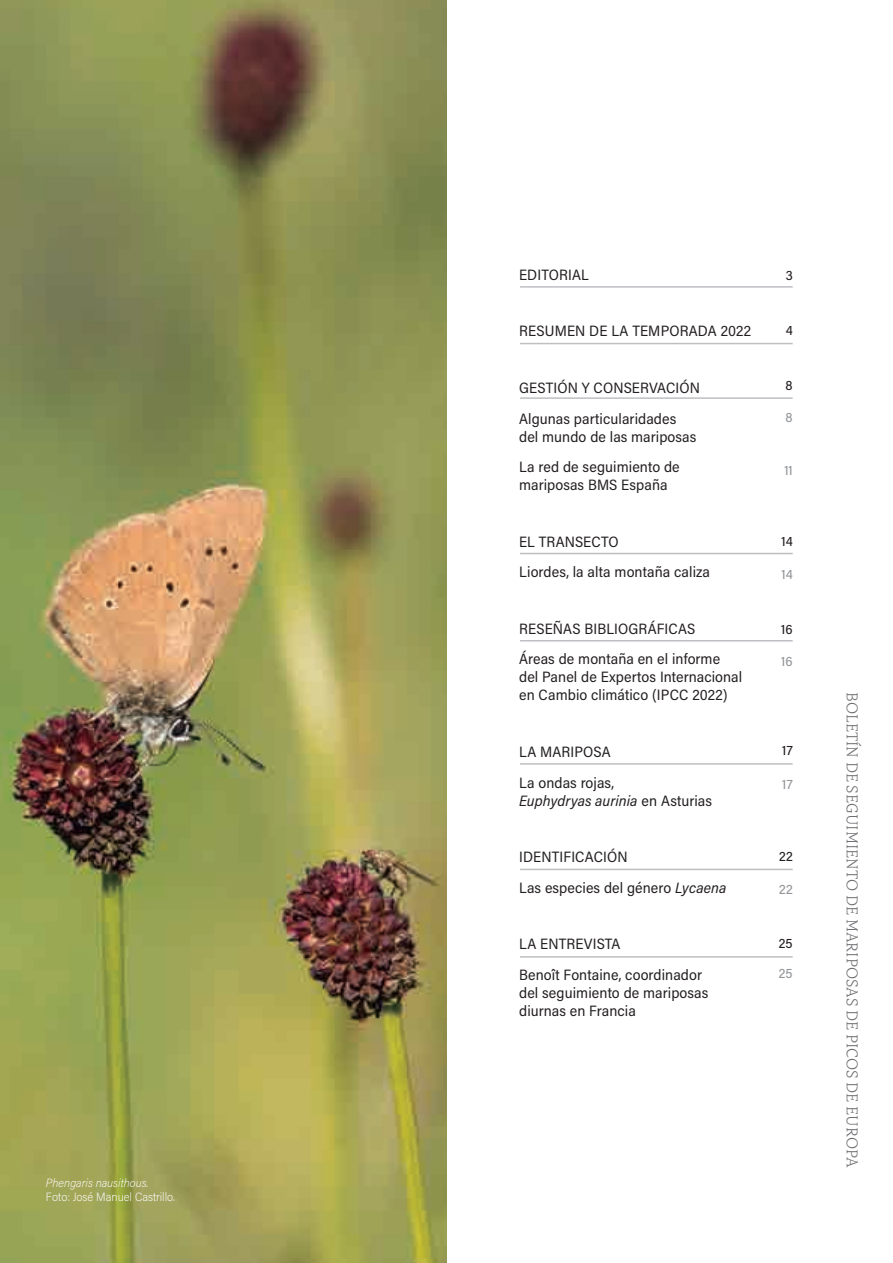
<style>
.page{position:relative;width:893px;height:1263px;background:#fff}
.page>*{position:absolute;margin:0;border:0;box-sizing:border-box;transform-origin:0 0}
.t1{font:300 16.5px "Capitolina";color:#6c6d70}
.t2{font:15px/30.8px "Acumin Pro Semi Cond";letter-spacing:.005em;color:#231f20}
.t3{font:italic 15px "Acumin Pro Semi Cond";letter-spacing:.005em;color:#231f20}
.t4{font:500 13.5px "Acumin Pro Semi Cond";letter-spacing:.005em;color:#231f20}
.t5{font:500 13.5px "Acumin Pro Semi Cond";letter-spacing:.005em;color:#939598}
.t6{font:200 12px "Acumin Pro Semi Cond";color:#fff}
.t7{font:italic 200 12px "Acumin Pro Semi Cond";color:#fff}
.s1{font-style:normal}
.s2{font-style:italic}
</style>
<div class="page">
<hr style="left:520px;top:286px;width:272px;height:1px;background:#bebfc2">
<hr style="left:520px;top:343px;width:272px;height:1px;background:#bebfc2">
<hr style="left:520px;top:397px;width:272px;height:2px;background:#bebfc2">
<hr style="left:520px;top:552px;width:272px;height:2px;background:#bebfc2">
<hr style="left:520px;top:640px;width:272px;height:1px;background:#bebfc2">
<hr style="left:520px;top:763px;width:272px;height:1px;background:#bebfc2">
<hr style="left:520px;top:868px;width:272px;height:2px;background:#bebfc2">
<hr style="left:520px;top:956px;width:272px;height:1px;background:#bebfc2">
<img style="left:0;top:0;width:446px;height:1262px">
<p class="t7" style="left:46px;top:1174px;width:104px">Phengaris nausithous.</p>
<p class="t6" style="left:46px;top:1188px;width:130px">Foto: José Manuel Castrillo.</p>
<p class="t2" style="left:519px;top:259px;width:71px">EDITORIAL</p>
<p class="t2" style="left:519px;top:315px;width:233px">RESUMEN DE LA TEMPORADA 2022</p>
<p class="t2" style="left:519px;top:371px;width:182px">GESTIÓN Y CONSERVACIÓN<br>Algunas particularidades</p>
<p class="t2" style="left:519px;top:420px;width:179px">del mundo de las mariposas<br>La red de seguimiento de</p>
<p class="t2" style="left:519px;top:469px;width:150px">mariposas BMS España</p>
<p class="t2" style="left:519px;top:525px;width:192px">EL TRANSECTO<br>Liordes, la alta montaña caliza</p>
<p class="t2" style="left:519px;top:612px;width:202px">RESEÑAS BIBLIOGRÁFICAS<br>Áreas de montaña en el informe</p>
<p class="t2" style="left:519px;top:667px;width:224px;line-height:18px">del Panel de Expertos Internacional en Cambio climático (IPCC 2022)</p>
<p class="t2" style="left:519px;top:735px;width:96px">LA MARIPOSA<br>La ondas rojas,</p>
<p class="t3" style="left:519px;top:789px;width:194px">Euphydryas aurinia <span class="s1">en Asturias</span></p>
<p class="t2" style="left:519px;top:840px;width:209px">IDENTIFICACIÓN<br>Las especies del género <span class="s2">Lycaena</span></p>
<p class="t2" style="left:519px;top:927px;width:184px">LA ENTREVISTA<br>Benoît Fontaine, coordinador</p>
<p class="t2" style="left:519px;top:982px;width:190px;line-height:18px">del seguimiento de mariposas diurnas en Francia</p>
<p class="t4" style="left:785px;top:266px;width:9px">3</p>
<p class="t4" style="left:785px;top:321px;width:8px">4</p>
<p class="t4" style="left:785px;top:375px;width:9px">8</p>
<p class="t5" style="left:785px;top:408px;width:9px">8</p>
<p class="t5" style="left:784px;top:461px;width:10px">11</p>
<p class="t4" style="left:781px;top:532px;width:13px">14</p>
<p class="t5" style="left:781px;top:564px;width:13px">14</p>
<p class="t4" style="left:781px;top:619px;width:13px">16</p>
<p class="t5" style="left:781px;top:651px;width:13px">16</p>
<p class="t4" style="left:782px;top:741px;width:12px">17</p>
<p class="t5" style="left:782px;top:774px;width:12px">17</p>
<p class="t4" style="left:778px;top:846px;width:15px">22</p>
<p class="t5" style="left:778px;top:879px;width:15px">22</p>
<p class="t4" style="left:778px;top:934px;width:15px">25</p>
<p class="t5" style="left:778px;top:964px;width:15px">25</p>
<p class="t1" style="left:861px;top:692px;width:476px;rotate:90deg">BOLETÍN DE SEGUIMIENTO DE MARIPOSAS DE PICOS DE EUROPA</p>
</div>
